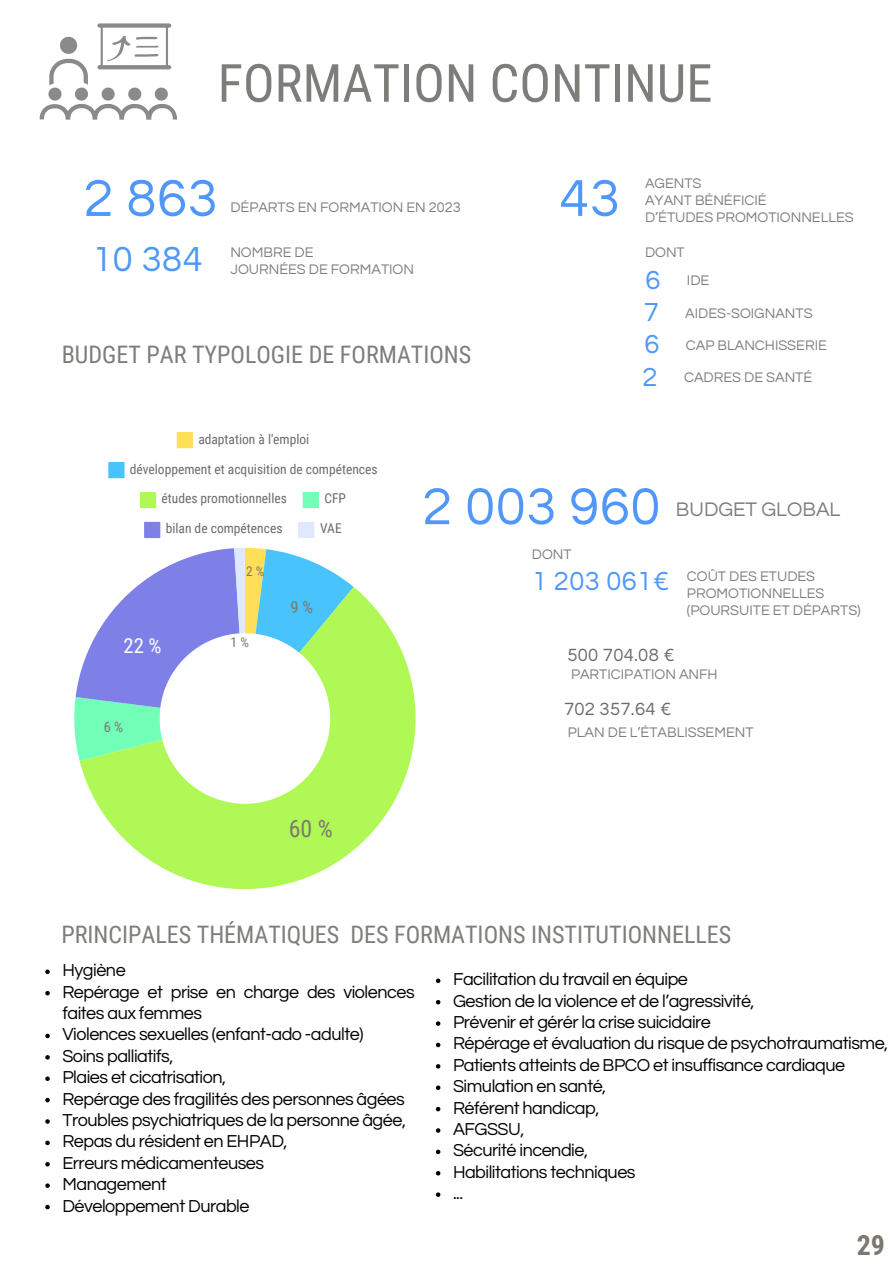
<style>
.page{position:relative;width:894px;height:1264px;background:#fff}
.page>*{position:absolute;margin:0;border:0;box-sizing:border-box;transform-origin:0 0}
.t1{font:53.85px "Questrial";letter-spacing:.015em;color:#4f98f9}
.t2{font:52.65px "Roboto Condensed";color:#7f7d7a}
.t3{font:36.15px "Questrial";color:#4f98f9}
.t4{font:700 27.9px "Roboto Condensed";color:#7d786f}
.t5{font:27.15px "Questrial";letter-spacing:.015em;color:#4f98f9}
.t6{font:24.15px "Roboto Condensed";color:#7f7d7a}
.t7{font:23.85px "Roboto Condensed";color:#7d786f}
.t8{font:20.7px "Roboto Condensed";color:#fff}
.t9{font:20.4px "Questrial";color:#7f7d7a}
.t10{font:18.45px "Questrial";letter-spacing:.015em;color:#696d6a}
.t11{font:18px/21.3px "Questrial";letter-spacing:-.025em;color:#000205}
.t12{font:16.65px "Roboto Condensed";color:#7d786f}
.t13{font:14.4px/16.6px "Questrial";color:#7f7d7a}
.t14{font:14.25px "Roboto Condensed";color:#7d786f}
.t15{font:13.5px "Roboto Condensed";color:#696d6a}
.t16{font:13.5px "Roboto Condensed";color:#7d786f}
</style>
<div class="page">
<svg style="left:40px;top:23px;width:137px;height:97px"></svg>
<svg style="left:177px;top:432px;width:16px;height:16px"></svg>
<svg style="left:108px;top:462px;width:16px;height:16px"></svg>
<svg style="left:140px;top:492px;width:16px;height:16px"></svg>
<svg style="left:303px;top:492px;width:16px;height:16px"></svg>
<svg style="left:144px;top:522px;width:16px;height:16px"></svg>
<svg style="left:298px;top:522px;width:16px;height:16px"></svg>
<svg style="left:80px;top:587px;width:335px;height:302px;fill:#b0f855"></svg>
<svg style="left:74px;top:548px;width:279px;height:213px"></svg>
<svg style="left:45px;top:969px;width:5px;height:5px"></svg>
<svg style="left:45px;top:991px;width:5px;height:4px"></svg>
<svg style="left:45px;top:1033px;width:5px;height:5px"></svg>
<svg style="left:45px;top:1055px;width:5px;height:4px"></svg>
<svg style="left:45px;top:1076px;width:5px;height:4px"></svg>
<svg style="left:45px;top:1097px;width:5px;height:5px"></svg>
<svg style="left:45px;top:1119px;width:5px;height:4px"></svg>
<svg style="left:45px;top:1140px;width:5px;height:5px"></svg>
<svg style="left:45px;top:1162px;width:5px;height:4px"></svg>
<svg style="left:45px;top:1183px;width:5px;height:4px"></svg>
<svg style="left:45px;top:1204px;width:5px;height:5px"></svg>
<svg style="left:436px;top:978px;width:4px;height:5px"></svg>
<svg style="left:436px;top:1000px;width:4px;height:4px"></svg>
<svg style="left:436px;top:1021px;width:4px;height:4px"></svg>
<svg style="left:436px;top:1042px;width:4px;height:5px"></svg>
<svg style="left:436px;top:1064px;width:4px;height:4px"></svg>
<svg style="left:436px;top:1085px;width:4px;height:4px"></svg>
<svg style="left:436px;top:1106px;width:4px;height:5px"></svg>
<svg style="left:436px;top:1128px;width:4px;height:4px"></svg>
<svg style="left:436px;top:1149px;width:4px;height:5px"></svg>
<svg style="left:436px;top:1171px;width:4px;height:4px"></svg>
<svg style="left:436px;top:1192px;width:4px;height:4px"></svg>
<h1 class="t2" style="left:217px;top:53px;width:496px">FORMATION CONTINUE</h1>
<h2 class="t1" style="left:84px;top:172px;width:135px">2 863</h2>
<p class="t13" style="left:230px;top:199px;width:232px">DÉPARTS EN FORMATION EN 2023</p>
<p class="t3" style="left:92px;top:242px;width:112px">10 384</p>
<p class="t13" style="left:230px;top:244px;width:85px">NOMBRE DE</p>
<p class="t13" style="left:230px;top:261px;width:185px">JOURNÉES DE FORMATION</p>
<p class="t6" style="left:62px;top:341px;width:411px">BUDGET PAR TYPOLOGIE DE FORMATIONS</p>
<p class="t1" style="left:559px;top:172px;width:62px">43</p>
<h6 class="t13" style="left:644px;top:176px;width:58px">AGENTS</h6>
<p class="t13" style="left:644px;top:192px;width:123px">AYANT BÉNÉFICIÉ</p>
<h2 class="t13" style="left:644px;top:209px;width:210px">D’ÉTUDES PROMOTIONNELLES</h2>
<p class="t13" style="left:644px;top:244px;width:41px">DONT</p>
<p class="t5" style="left:645px;top:266px;width:16px">6</p>
<p class="t13" style="left:686px;top:273px;width:24px">IDE</p>
<p class="t5" style="left:643px;top:299px;width:16px">7</p>
<p class="t13" style="left:685px;top:305px;width:129px">AIDES-SOIGNANTS</p>
<p class="t5" style="left:644px;top:331px;width:16px">6</p>
<p class="t13" style="left:685px;top:337px;width:142px">CAP BLANCHISSERIE</p>
<p class="t5" style="left:642px;top:363px;width:16px">2</p>
<p class="t13" style="left:684px;top:369px;width:130px">CADRES DE SANTÉ</p>
<p class="t15" style="left:198px;top:431px;width:112px">adaptation à l'emploi</p>
<p class="t15" style="left:130px;top:461px;width:249px">développement et acquisition de compétences</p>
<p class="t15" style="left:161px;top:491px;width:127px">études promotionnelles</p>
<p class="t15" style="left:324px;top:491px;width:23px">CFP</p>
<p class="t15" style="left:166px;top:521px;width:118px">bilan de compétences</p>
<p class="t15" style="left:320px;top:521px;width:23px">VAE</p>
<h3 class="t8" style="left:123px;top:633px;width:40px">22 %</h3>
<p class="t14" style="left:104px;top:719px;width:21px">6 %</p>
<p class="t16" style="left:246px;top:563px;width:20px">2 %</p>
<p class="t16" style="left:230px;top:634px;width:20px">1 %</p>
<p class="t12" style="left:290px;top:597px;width:24px">9%</p>
<p class="t7" style="left:288px;top:814px;width:46px">60 %</p>
<p class="t1" style="left:422px;top:480px;width:239px">2 003 960</p>
<p class="t13" style="left:531px;top:546px;width:41px">DONT</p>
<p class="t9" style="left:675px;top:499px;width:166px">BUDGET GLOBAL</p>
<p class="t5" style="left:532px;top:568px;width:138px">1 203 061€</p>
<p class="t13" style="left:686px;top:568px;width:139px">COÛT DES ETUDES<br>PROMOTIONNELLES</p>
<p class="t13" style="left:686px;top:602px;width:175px">(POURSUITE ET DÉPARTS)</p>
<p class="t10" style="left:567px;top:645px;width:109px">500 704.08 €</p>
<p class="t13" style="left:571px;top:666px;width:148px">PARTICIPATION ANFH</p>
<p class="t10" style="left:564px;top:700px;width:109px">702 357.64 €</p>
<p class="t13" style="left:567px;top:724px;width:187px">PLAN DE L’ÉTABLISSEMENT</p>
<p class="t6" style="left:61px;top:920px;width:671px">PRINCIPALES THÉMATIQUES DES FORMATIONS INSTITUTIONNELLES</p>
<p class="t11" style="left:62px;top:960px;width:65px">Hygiène</p>
<p class="t11" style="left:62px;top:981px;width:353px">Repérage et prise en charge des violences faites aux femmes</p>
<p class="t11" style="left:62px;top:1024px;width:303px">Violences sexuelles (enfant-ado -adulte)</p>
<p class="t11" style="left:62px;top:1045px;width:112px">Soins palliatifs,</p>
<p class="t11" style="left:62px;top:1067px;width:165px">Plaies et cicatrisation,</p>
<p class="t11" style="left:62px;top:1088px;width:344px">Repérage des fragilités des personnes âgées</p>
<h5 class="t11" style="left:62px;top:1109px;width:345px">Troubles psychiatriques de la personne âgée,</h5>
<p class="t11" style="left:62px;top:1131px;width:226px">Repas du résident en EHPAD,</p>
<p class="t11" style="left:62px;top:1152px;width:203px">Erreurs médicamenteuses</p>
<p class="t11" style="left:62px;top:1173px;width:106px">Management</p>
<p class="t11" style="left:62px;top:1195px;width:188px">Développement Durable</p>
<p class="t11" style="left:453px;top:969px;width:236px">Facilitation du travail en équipe</p>
<p class="t11" style="left:453px;top:990px;width:303px">Gestion de la violence et de l’agressivité,</p>
<h4 class="t11" style="left:453px;top:1011px;width:259px">Prévenir et gérér la crise suicidaire</h4>
<p class="t11" style="left:453px;top:1033px;width:436px">Répérage et évaluation du risque de psychotraumatisme,</p>
<p class="t11" style="left:453px;top:1054px;width:393px">Patients atteints de BPCO et insuffisance cardiaque</p>
<p class="t11" style="left:453px;top:1076px;width:155px">Simulation en santé,</p>
<p class="t11" style="left:453px;top:1097px;width:148px">Référent handicap,</p>
<p class="t11" style="left:453px;top:1118px;width:73px">AFGSSU,</p>
<p class="t11" style="left:453px;top:1140px;width:136px">Sécurité incendie,</p>
<h5 class="t11" style="left:453px;top:1161px;width:184px">Habilitations techniques</h5>
<p class="t11" style="left:453px;top:1182px;width:12px">...</p>
<p class="t4" style="left:856px;top:1229px;width:30px">29</p>
</div>
